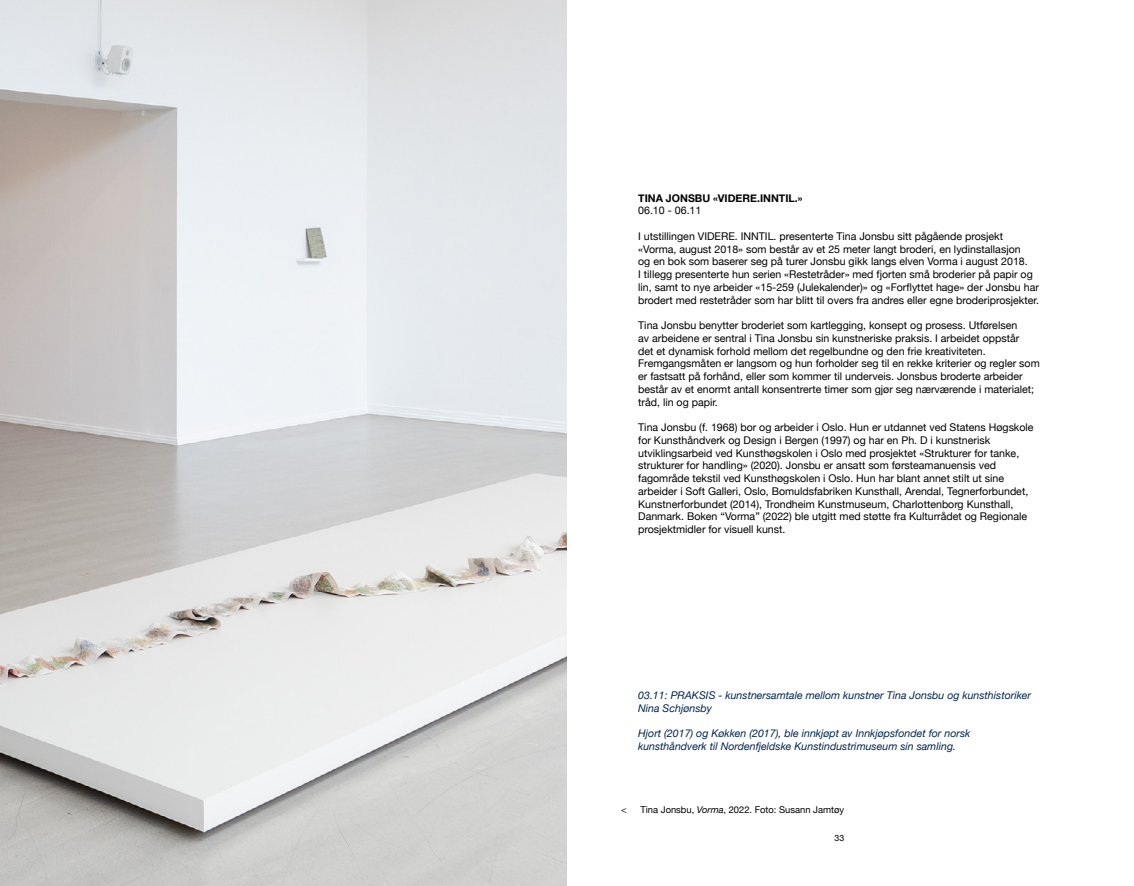
<style>
.page{position:relative;width:1134px;height:886px;background:#fff}
.page>*{position:absolute;margin:0;border:0;box-sizing:border-box;transform-origin:0 0}
.t1{font:10.62px/12.8px "Helvetica Neue";color:#000}
.t2{font:italic 10.62px/12.8px "Helvetica Neue";color:#002552}
.t3{font:700 10.62px "Helvetica Neue";color:#000}
.t4{font:9.38px "Helvetica Neue";color:#000}
.t5{font:8.75px "Helvetica Neue";color:#000}
.s1{font-style:italic}
</style>
<div class="page">
<img style="left:0;top:0;width:567px;height:886px">
<p class="t3" style="left:638px;top:189px;width:166px">TINA JONSBU «VIDERE.INNTIL.»</p>
<p class="t1" style="left:638px;top:205px;width:65px">06.10 - 06.11</p>
<p class="t1" style="left:638px;top:230px;width:402px">I utstillingen VIDERE. INNTIL. presenterte Tina Jonsbu sitt pågående prosjekt «Vorma, august 2018» som består av et 25 meter langt broderi, en lydinstallasjon<br>og en bok som baserer seg på turer Jonsbu gikk langs elven Vorma i august 2018.<br>I tillegg presenterte hun serien «Restetråder» med fjorten små broderier på papir og lin, samt to nye arbeider «15-259 (Julekalender)» og «Forflyttet hage» der Jonsbu har brodert med restetråder som har blitt til overs fra andres eller egne broderiprosjekter.</p>
<p class="t1" style="left:638px;top:320px;width:403px">Tina Jonsbu benytter broderiet som kartlegging, konsept og prosess. Utførelsen<br>av arbeidene er sentral i Tina Jonsbu sin kunstneriske praksis. I arbeidet oppstår<br>det et dynamisk forhold mellom det regelbundne og den frie kreativiteten.<br>Fremgangsmåten er langsom og hun forholder seg til en rekke kriterier og regler som er fastsatt på forhånd, eller som kommer til underveis. Jonsbus broderte arbeider består av et enormt antall konsentrerte timer som gjør seg nærværende i materialet; tråd, lin og papir.</p>
<p class="t1" style="left:638px;top:422px;width:397px">Tina Jonsbu (f. 1968) bor og arbeider i Oslo. Hun er utdannet ved Statens Høgskole for Kunsthåndverk og Design i Bergen (1997) og har en Ph. D i kunstnerisk utviklingsarbeid ved Kunsthøgskolen i Oslo med prosjektet «Strukturer for tanke, strukturer for handling» (2020). Jonsbu er ansatt som førsteamanuensis ved fagområde tekstil ved Kunsthøgskolen i Oslo. Hun har blant annet stilt ut sine arbeider i Soft Galleri, Oslo, Bomuldsfabriken Kunsthall, Arendal, Tegnerforbundet, Kunstnerforbundet (2014), Trondheim Kunstmuseum, Charlottenborg Kunsthall, Danmark. Boken “Vorma” (2022) ble utgitt med støtte fra Kulturrådet og Regionale prosjektmidler for visuell kunst.</p>
<p class="t2" style="left:638px;top:689px;width:394px">03.11: PRAKSIS - kunstnersamtale mellom kunstner Tina Jonsbu og kunsthistoriker<br>Nina Schjønsby</p>
<p class="t2" style="left:638px;top:728px;width:333px">Hjort (2017) og Køkken (2017), ble innkjøpt av Innkjøpsfondet for norsk kunsthåndverk til Nordenfjeldske Kunstindustrimuseum sin samling.</p>
<p class="t4" style="left:621px;top:803px;width:7px">&lt;</p>
<p class="t4" style="left:640px;top:803px;width:205px">Tina Jonsbu, <span class="s1">Vorma</span>, 2022. Foto: Susann Jamtøy</p>
<p class="t5" style="left:834px;top:831px;width:11px">33</p>
</div>
